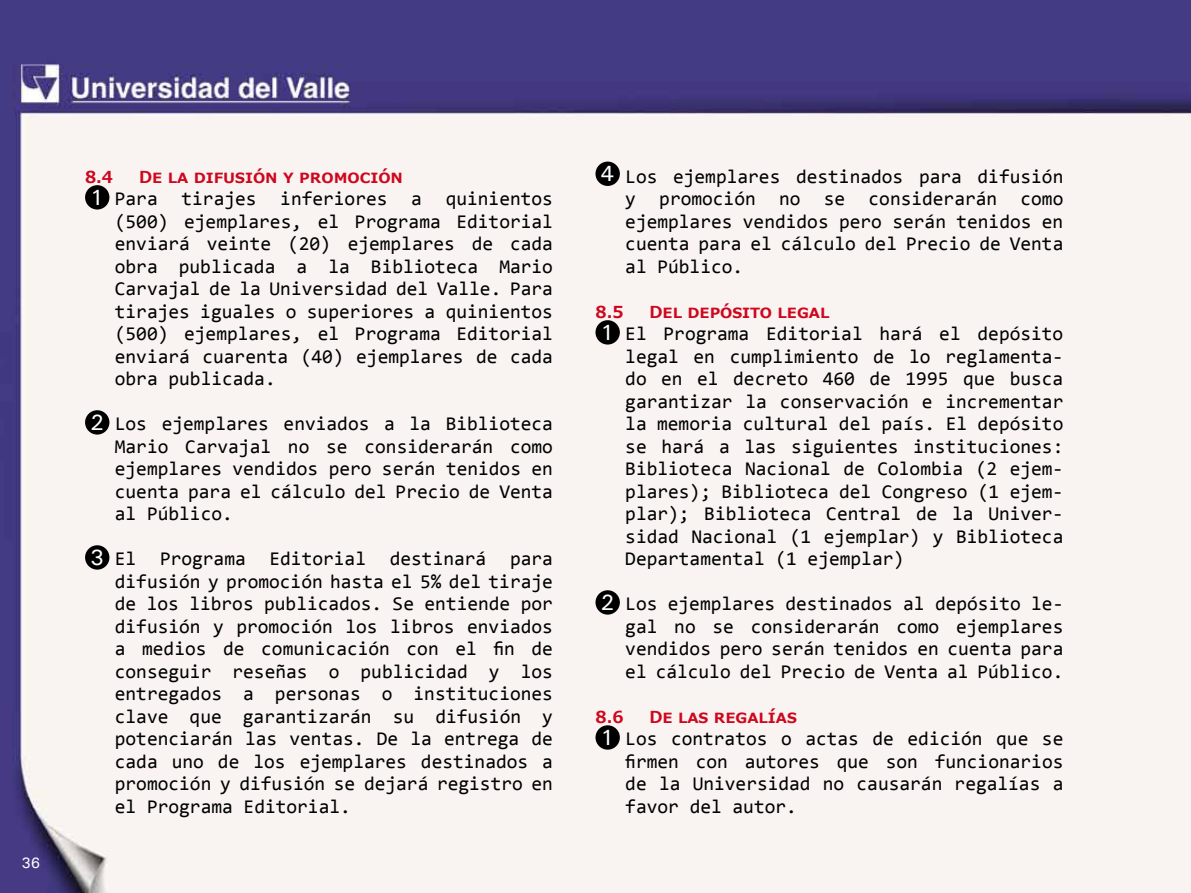
<style>
.page{position:relative;width:1191px;height:893px;background:#fff}
.page>*{position:absolute;margin:0;border:0;box-sizing:border-box;transform-origin:0 0}
.t1{font:19.5px/22.5px "Consolas";color:#000;text-align:justify}
.t2{font:700 16.5px "Meiryo";color:#cd071e}
.t3{font:500 15px "Univers";color:#fff}
.s1{font-family:"Univers";font-weight:500;font-size:22.05px;color:#fff}
</style>
<div class="page">
<img style="left:0;top:0;width:1191px;height:893px">
<div style="left:85px;top:185px;width:24px;height:25px;background:#000;border-radius:50%"></div>
<div style="left:85px;top:410px;width:24px;height:25px;background:#000;border-radius:50%"></div>
<div style="left:85px;top:545px;width:24px;height:25px;background:#000;border-radius:50%"></div>
<div style="left:595px;top:162px;width:25px;height:24px;background:#000;border-radius:50%"></div>
<div style="left:595px;top:320px;width:25px;height:25px;background:#000;border-radius:50%"></div>
<div style="left:595px;top:590px;width:25px;height:25px;background:#000;border-radius:50%"></div>
<div style="left:595px;top:725px;width:25px;height:25px;background:#000;border-radius:50%"></div>
<p class="t3" style="left:21px;top:853px;width:20px">36</p>
<p class="t2" style="left:85px;top:165px;width:30px">8.4</p>
<p class="t2" style="left:139px;top:165px;width:265px">De la difusión y promoción</p>
<p class="t1" style="left:115px;top:187px;width:439px;text-indent:-25px"><span class="s1">1</span> Para tirajes inferiores a quinientos (500) ejemplares, el Programa Editorial enviará veinte (20) ejemplares de cada obra publicada a la Biblioteca Mario Carvajal de la Universidad del Valle. Para tirajes iguales o superiores a quinientos (500) ejemplares, el Programa Editorial enviará cuarenta (40) ejemplares de cada obra publicada.</p>
<p class="t1" style="left:115px;top:412px;width:439px;text-indent:-25px"><span class="s1">2</span> Los ejemplares enviados a la Biblioteca Mario Carvajal no se considerarán como ejemplares vendidos pero serán tenidos en cuenta para el cálculo del Precio de Venta al Público.</p>
<p class="t1" style="left:115px;top:547px;width:440px;text-indent:-25px"><span class="s1">3</span> El Programa Editorial destinará para difusión y promoción hasta el 5% del tiraje de los libros publicados. Se entiende por difusión y promoción los libros enviados a medios de comunicación con el fin de conseguir reseñas o publicidad y los entregados a personas o instituciones clave que garantizarán su difusión y potenciarán las ventas. De la entrega de cada uno de los ejemplares destinados a promoción y difusión se dejará registro en el Programa Editorial.</p>
<p class="t1" style="left:625px;top:165px;width:440px;text-indent:-25px"><span class="s1">4</span> Los ejemplares destinados para difusión y promoción no se considerarán como ejemplares vendidos pero serán tenidos en cuenta para el cálculo del Precio de Venta al Público.</p>
<p class="t2" style="left:595px;top:300px;width:30px">8.5</p>
<p class="t2" style="left:649px;top:300px;width:181px">Del depósito legal</p>
<p class="t1" style="left:625px;top:322px;width:440px;text-indent:-25px"><span class="s1">1</span> El Programa Editorial hará el depósito legal en cumplimiento de lo reglamenta&shy;do en el decreto 460 de 1995 que busca garantizar la conservación e incrementar la memoria cultural del país. El depósito se hará a las siguientes instituciones:<br>Biblioteca Nacional de Colombia (2 ejem&shy;plares); Biblioteca del Congreso (1 ejem&shy;plar); Biblioteca Central de la Univer&shy;sidad Nacional (1 ejemplar) y Biblioteca Departamental (1 ejemplar)</p>
<p class="t1" style="left:625px;top:592px;width:439px;text-indent:-25px"><span class="s1">2</span> Los ejemplares destinados al depósito le&shy;gal no se considerarán como ejemplares vendidos pero serán tenidos en cuenta para el cálculo del Precio de Venta al Público.</p>
<p class="t2" style="left:595px;top:705px;width:30px">8.6</p>
<p class="t2" style="left:649px;top:705px;width:149px">De las regalías</p>
<p class="t1" style="left:625px;top:727px;width:440px;text-indent:-25px"><span class="s1">1</span> Los contratos o actas de edición que se firmen con autores que son funcionarios de la Universidad no causarán regalías a favor del autor.</p>
</div>
